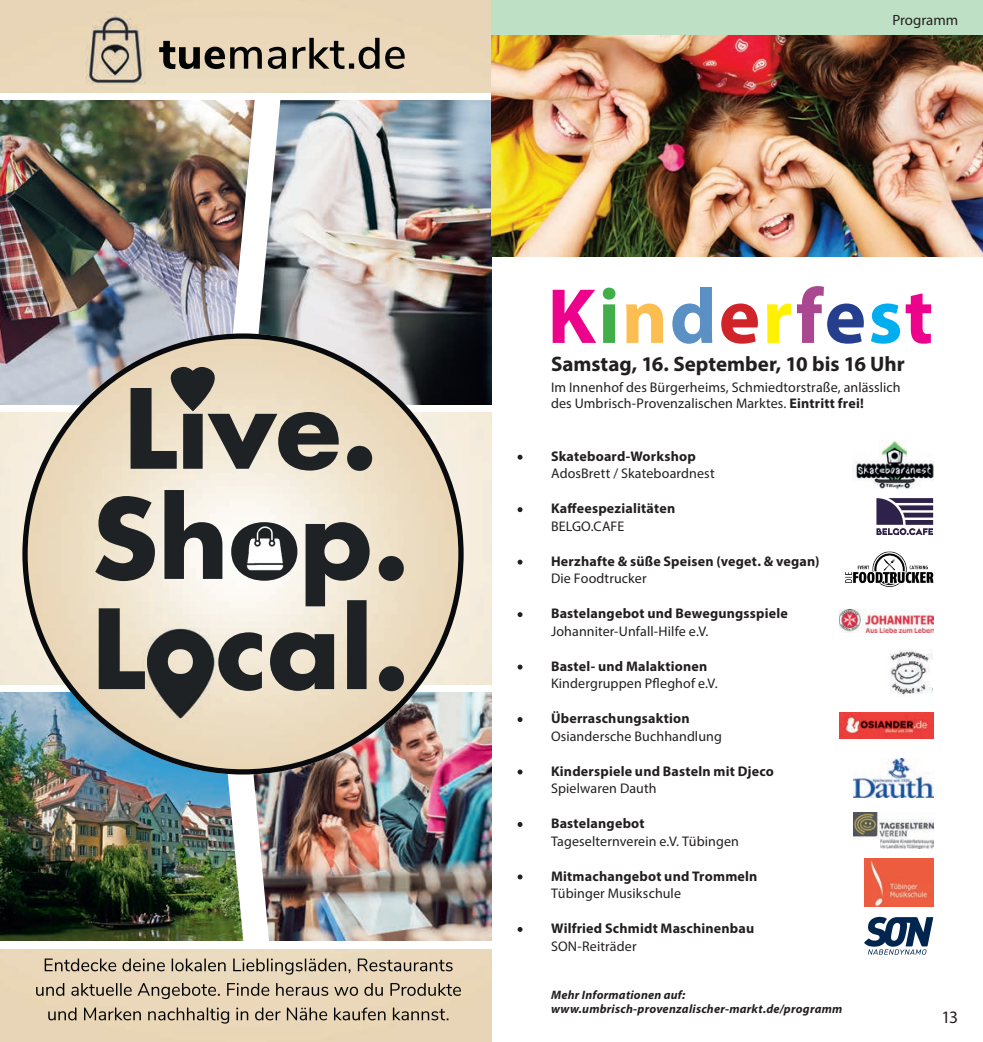
<style>
.page{position:relative;width:983px;height:1042px;background:#fff}
.page>*{position:absolute;margin:0;border:0;box-sizing:border-box;transform-origin:0 0}
.t1{font:700 78.75px "Myriad Pro";letter-spacing:.025em;color:#ed028c}
.t2{font:700 21px "Myriad Pro";color:#231f20}
.t3{font:17.5px "Myriad Pro";color:#231f20}
.t4{font:14.88px "Myriad Pro";letter-spacing:-.005em;color:#231f20}
.t5{font:14px/15.8px "Myriad Pro";letter-spacing:.01em;color:#231f20}
.t6{font:700 14px "Myriad Pro";letter-spacing:.015em;color:#231f20}
.t7{font:italic 700 12.25px/14px "Myriad Pro";letter-spacing:.02em;color:#231f20}
.s1{color:#40ae49}
.s2{color:#fdbe51}
.s3{color:#5b90c4}
.s4{color:#d1232a}
.s5{color:#fff101}
.s6{color:#a94791}
.s7{color:#253f8e}
.s8{color:#00aeef}
.s9{font-weight:700}
</style>
<div class="page">
<img style="left:0;top:0;width:491px;height:1042px">
<img style="left:199px;top:774px;width:70px;height:167px">
<img style="left:0;top:93px;width:491px;height:6px">
<img style="left:0;top:405px;width:491px;height:7px">
<img style="left:0;top:685px;width:491px;height:6px">
<img style="left:0;top:941px;width:491px;height:7px">
<img style="left:210px;top:95px;width:70px;height:238px">
<img style="left:45px;top:958px;width:261px;height:13px">
<img style="left:310px;top:958px;width:142px;height:13px">
<img style="left:56px;top:983px;width:251px;height:13px">
<img style="left:364px;top:983px;width:97px;height:13px">
<img style="left:68px;top:1007px;width:280px;height:13px">
<img style="left:361px;top:1007px;width:84px;height:13px">
<img style="left:159px;top:38px;width:245px;height:31px">
<img style="left:22px;top:333px;width:441px;height:441px">
<img style="left:95px;top:382px;width:277px;height:224px">
<img style="left:169px;top:367px;width:47px;height:44px">
<img style="left:248px;top:529px;width:41px;height:41px;border-radius:20px">
<img style="left:491px;top:35px;width:491px;height:221px">
<div style="left:491px;top:0;width:491px;height:35px;background:#bee1c6"></div>
<img style="left:852px;top:440px;width:81px;height:48px">
<svg style="left:517px;top:455px;width:5px;height:5px"></svg>
<svg style="left:517px;top:507px;width:5px;height:5px"></svg>
<svg style="left:876px;top:498px;width:56px;height:37px"></svg>
<img style="left:845px;top:551px;width:88px;height:36px">
<img style="left:839px;top:609px;width:94px;height:24px">
<img style="left:889px;top:650px;width:43px;height:46px">
<img style="left:839px;top:713px;width:94px;height:25px">
<img style="left:853px;top:758px;width:80px;height:39px">
<img style="left:853px;top:812px;width:80px;height:36px">
<svg style="left:517px;top:560px;width:5px;height:4px"></svg>
<svg style="left:517px;top:612px;width:5px;height:5px"></svg>
<svg style="left:517px;top:664px;width:5px;height:5px"></svg>
<svg style="left:517px;top:717px;width:5px;height:5px"></svg>
<svg style="left:517px;top:769px;width:5px;height:5px"></svg>
<svg style="left:517px;top:822px;width:5px;height:5px"></svg>
<svg style="left:517px;top:874px;width:5px;height:5px"></svg>
<img style="left:864px;top:858px;width:69px;height:48px">
<svg style="left:517px;top:927px;width:5px;height:5px"></svg>
<svg style="left:864px;top:917px;width:69px;height:37px"></svg>
<p class="t4" style="left:892px;top:11px;width:67px">Programm</p>
<h1 class="t1" style="left:547px;top:265px;width:387px">K<span class="s1">i</span><span class="s2">n</span><span class="s3">d</span><span class="s4">e</span><span class="s5">r</span><span class="s6">f</span><span class="s7">e</span><span class="s8">s</span>t</h1>
<h2 class="t2" style="left:551px;top:350px;width:355px">Samstag, 16. September, 10 bis 16 Uhr</h2>
<p class="t5" style="left:551px;top:379px;width:351px">Im Innenhof des Bürgerheims, Schmiedtorstraße, anlässlich des Umbrisch-Provenzalischen Marktes. <span class="s9">Eintritt frei!</span></p>
<p class="t6" style="left:551px;top:447px;width:146px">Skateboard-Workshop</p>
<p class="t5" style="left:551px;top:465px;width:165px">AdosBrett / Skateboardnest</p>
<p class="t6" style="left:551px;top:499px;width:126px">Kaffeespezialitäten</p>
<p class="t5" style="left:551px;top:518px;width:75px">BELGO.CAFE</p>
<p class="t6" style="left:551px;top:552px;width:270px">Herzhafte &amp; süße Speisen (veget. &amp; vegan)</p>
<p class="t5" style="left:551px;top:570px;width:97px">Die Foodtrucker</p>
<p class="t6" style="left:551px;top:604px;width:238px">Bastelangebot und Bewegungsspiele</p>
<p class="t5" style="left:551px;top:623px;width:159px">Johanniter-Unfall-Hilfe e.V.</p>
<p class="t6" style="left:551px;top:657px;width:158px">Bastel- und Malaktionen</p>
<p class="t5" style="left:551px;top:675px;width:168px">Kindergruppen Pfleghof e.V.</p>
<p class="t6" style="left:551px;top:709px;width:140px">Überraschungsaktion</p>
<p class="t5" style="left:551px;top:728px;width:172px">Osiandersche Buchhandlung</p>
<p class="t6" style="left:551px;top:762px;width:224px">Kinderspiele und Basteln mit Djeco</p>
<p class="t5" style="left:551px;top:780px;width:107px">Spielwaren Dauth</p>
<p class="t6" style="left:551px;top:814px;width:95px">Bastelangebot</p>
<p class="t5" style="left:551px;top:833px;width:189px">Tageselternverein e.V. Tübingen</p>
<p class="t6" style="left:551px;top:867px;width:208px">Mitmachangebot und Trommeln</p>
<p class="t5" style="left:551px;top:885px;width:131px">Tübinger Musikschule</p>
<p class="t6" style="left:551px;top:919px;width:205px">Wilfried Schmidt Maschinenbau</p>
<p class="t5" style="left:551px;top:938px;width:87px">SON-Reiträder</p>
<p class="t7" style="left:551px;top:987px;width:293px">Mehr Informationen auf: www.umbrisch-provenzalischer-markt.de/programm</p>
<p class="t3" style="left:941px;top:1006px;width:18px">13</p>
</div>
